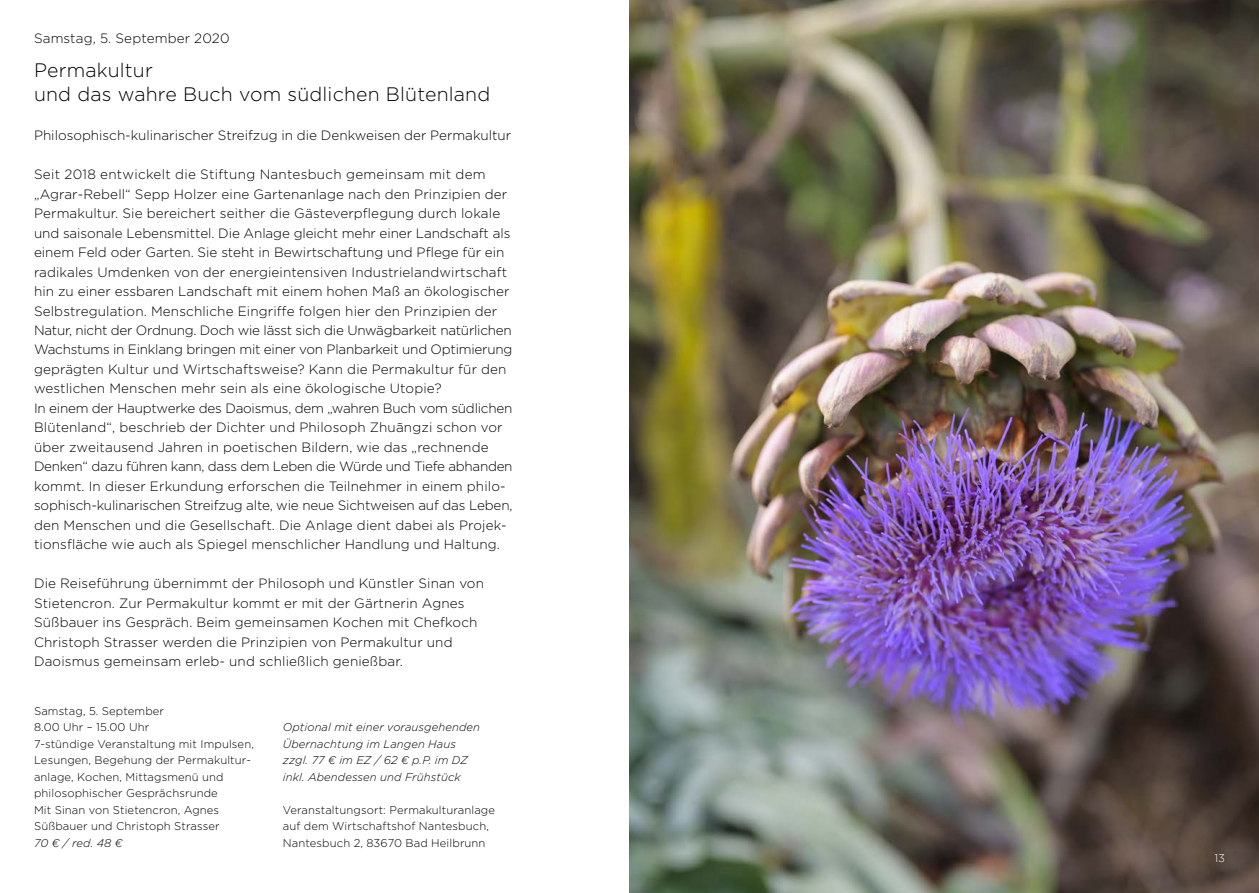
<style>
.page{position:relative;width:1259px;height:893px;background:#fff}
.page>*{position:absolute;margin:0;border:0;box-sizing:border-box;transform-origin:0 0}
.t1{font:300 19.5px/24.3px "Gotham";letter-spacing:.01em;color:#000}
.t2{font:300 13.5px/19.5px "Gotham";letter-spacing:.01em;color:#000}
.t3{font:300 11.25px/16.5px "Gotham";letter-spacing:.01em;color:#000}
.t4{font:italic 300 11.25px/16.5px "Gotham";letter-spacing:.01em;color:#000}
.t5{font:300 11.25px "Gotham";color:#fff}
</style>
<div class="page">
<img style="left:629px;top:0;width:630px;height:893px">
<p class="t2" style="left:34px;top:28px;width:197px">Samstag, 5. September 2020</p>
<h1 class="t1" style="left:34px;top:57px;width:458px">Permakultur<br>und das wahre Buch vom südlichen Blütenland</h1>
<p class="t2" style="left:34px;top:125px;width:479px">Philosophisch-kulinarischer Streifzug in die Denkweisen der Permakultur</p>
<p class="t2" style="left:34px;top:164px;width:480px">Seit 2018 entwickelt die Stiftung Nantesbuch gemeinsam mit dem „Agrar-Rebell“ Sepp Holzer eine Gartenanlage nach den Prinzipien der Permakultur. Sie bereichert seither die Gästeverpflegung durch lokale und saisonale Lebensmittel. Die Anlage gleicht mehr einer Landschaft als einem Feld oder Garten. Sie steht in Bewirtschaftung und Pflege für ein radikales Umdenken von der energieintensiven Industrielandwirtschaft hin zu einer essbaren Landschaft mit einem hohen Maß an ökologischer Selbstregulation. Menschliche Eingriffe folgen hier den Prinzipien der Natur, nicht der Ordnung. Doch wie lässt sich die Unwägbarkeit natürlichen Wachstums in Einklang bringen mit einer von Planbarkeit und Optimierung geprägten Kultur und Wirtschaftsweise? Kann die Permakultur für den westlichen Menschen mehr sein als eine ökologische Utopie?<br>In einem der Hauptwerke des Daoismus, dem „wahren Buch vom südlichen Blütenland“, beschrieb der Dichter und Philosoph Zhuāngzi schon vor über zweitausend Jahren in poetischen Bildern, wie das „rechnende Denken“ dazu führen kann, dass dem Leben die Würde und Tiefe abhanden kommt. In dieser Erkundung erforschen die Teilnehmer in einem philo&shy;sophisch-kulinarischen Streifzug alte, wie neue Sichtweisen auf das Leben, den Menschen und die Gesellschaft. Die Anlage dient dabei als Projek&shy;tionsfläche wie auch als Spiegel menschlicher Handlung und Haltung.</p>
<p class="t2" style="left:34px;top:574px;width:451px">Die Reiseführung übernimmt der Philosoph und Künstler Sinan von Stietencron. Zur Permakultur kommt er mit der Gärtnerin Agnes Süßbauer ins Gespräch. Beim gemeinsamen Kochen mit Chefkoch Christoph Strasser werden die Prinzipien von Permakultur und Daoismus gemeinsam erleb- und schließlich genießbar.</p>
<p class="t3" style="left:34px;top:702px;width:221px">Samstag, 5. September<br>8.00 Uhr – 15.00 Uhr<br>7-stündige Veranstaltung mit Impulsen,<br>Lesungen, Begehung der Permakultur&shy;anlage, Kochen, Mittagsmenü und philosophischer Gesprächsrunde<br>Mit Sinan von Stietencron, Agnes<br>Süßbauer und Christoph Strasser</p>
<p class="t4" style="left:34px;top:834px;width:90px">70 € / red. 48 €</p>
<p class="t4" style="left:283px;top:719px;width:199px">Optional mit einer vorausgehenden<br>Übernachtung im Langen Haus zzgl. 77 € im EZ / 62 € p.P. im DZ inkl. Abendessen und Frühstück</p>
<p class="t3" style="left:283px;top:801px;width:214px">Veranstaltungsort: Permakulturanlage auf dem Wirtschaftshof Nantesbuch,<br>Nantesbuch 2, 83670 Bad Heilbrunn</p>
<p class="t5" style="left:1214px;top:851px;width:12px">13</p>
</div>
